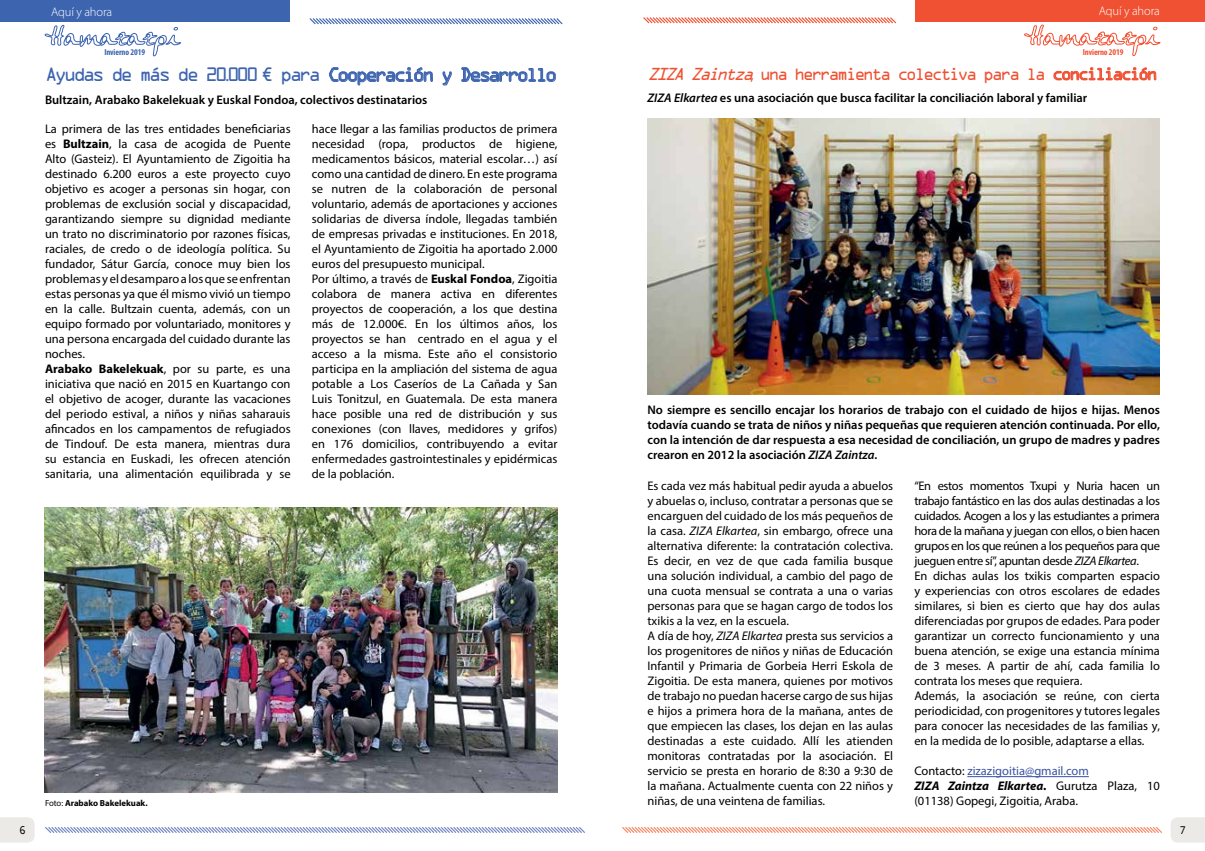
<style>
.page{position:relative;width:1205px;height:851px;background:#fff}
.page>*{position:absolute;margin:0;border:0;box-sizing:border-box;transform-origin:0 0}
.t1{font:17.5px "OCRA Std";letter-spacing:-.18em;color:#3d64af}
.t2{font:15.62px "OCRA Std";letter-spacing:-.17em;color:#f05133}
.t3{font:12.5px/15px "Myriad Pro";color:#000}
.t4{font:600 12.5px/15px "Myriad Pro";color:#000;text-align:justify}
.t5{font:300 12.5px "Myriad Pro";letter-spacing:-.01em;color:#fff}
.t6{font:11.25px "Monotypecom";color:#000}
.t7{font:700 8.75px "Myriad Pro";color:#000}
.t8{font:700 condensed 8.75px "Myriad Pro";letter-spacing:-.01em;color:#f05133}
.t9{font:700 condensed 8.75px "Myriad Pro";letter-spacing:-.01em;color:#3d64af}
.s1{font-family:"Myriad Pro"}
.s2{font-style:italic}
.s3{font-weight:700}
.s4{color:#3953a4}
.s5{font-weight:700;font-style:italic}
.s6{font-weight:400}
</style>
<div class="page">
<img style="left:648px;top:119px;width:512px;height:275px">
<div style="left:915px;top:0;width:290px;height:21px;background:#f05133"></div>
<div style="left:0;top:0;width:289px;height:21px;background:#3d64af"></div>
<svg style="left:0;top:817px;width:35px;height:25px"></svg>
<svg style="left:45px;top:827px;width:540px;height:6px"></svg>
<svg style="left:1024px;top:25px;width:136px;height:31px"></svg>
<svg style="left:309px;top:18px;width:254px;height:7px"></svg>
<svg style="left:1171px;top:817px;width:34px;height:25px"></svg>
<svg style="left:329px;top:67px;width:104px;height:19px"></svg>
<svg style="left:443px;top:72px;width:8px;height:13px"></svg>
<svg style="left:462px;top:68px;width:93px;height:14px"></svg>
<svg style="left:45px;top:25px;width:136px;height:31px"></svg>
<svg style="left:1054px;top:67px;width:102px;height:14px"></svg>
<hr style="left:967px;top:776px;width:122px;height:1px;background:#3953a4">
<img style="left:45px;top:508px;width:512px;height:284px">
<svg style="left:643px;top:17px;width:254px;height:7px"></svg>
<svg style="left:622px;top:827px;width:540px;height:6px"></svg>
<p class="t6" style="left:19px;top:823px;width:8px">6</p>
<p class="t5" style="left:51px;top:5px;width:63px">Aquí y ahora</p>
<p class="t9" style="left:104px;top:46px;width:42px">Invierno 2019</p>
<h1 class="t1" style="left:45px;top:67px;width:514px">Ayudas de más de 20<span class="s1">.</span>000 € para Cooperación y Desarrollo</h1>
<p class="t4" style="left:45px;top:92px;width:384px">Bultzain, Arabako Bakelekuak y Euskal Fondoa, colectivos destinatarios</p>
<p class="t5" style="left:1099px;top:4px;width:63px">Aquí y ahora</p>
<p class="t8" style="left:1083px;top:46px;width:42px">Invierno 2019</p>
<p class="t2" style="left:647px;top:67px;width:512px"><span class="s2">ZIZA Zaintza</span><span class="s1">,</span> una herramienta colectiva para la conciliación</p>
<p class="t4" style="left:647px;top:90px;width:441px"><span class="s2">ZIZA Elkartea</span> es una asociación que busca facilitar la conciliación laboral y familiar</p>
<p class="t3" style="left:45px;top:121px;width:247px">La primera de las tres entidades beneficiarias es <span class="s3">Bultzain</span>, la casa de acogida de Puente Alto (Gasteiz). El Ayuntamiento de Zigoitia ha destinado 6.200 euros a este proyecto cuyo objetivo es acoger a personas sin hogar, con problemas de exclusión social y discapacidad, garantizando siempre su dignidad mediante un trato no discriminatorio por razones físicas, raciales, de credo o de ideología política. Su fundador, Sátur García, conoce muy bien los problemas y el desamparo a los que se enfrentan estas personas ya que él mismo vivió un tiempo en la calle. Bultzain cuenta, además, con un equipo formado por voluntariado, monitores y una persona encargada del cuidado durante las noches.<br><span class="s3">Arabako Bakelekuak</span>, por su parte, es una iniciativa que nació en 2015 en Kuartango con el objetivo de acoger, durante las vacaciones del periodo estival, a niños y niñas saharauis afincados en los campamentos de refugiados de Tindouf. De esta manera, mientras dura su estancia en Euskadi, les ofrecen atención sanitaria, una alimentación equilibrada y se</p>
<p class="t3" style="left:312px;top:121px;width:247px">hace llegar a las familias productos de primera necesidad (ropa, productos de higiene, medicamentos básicos, material escolar…) así como una cantidad de dinero. En este programa se nutren de la colaboración de personal voluntario, además de aportaciones y acciones solidarias de diversa índole, llegadas también de empresas privadas e instituciones. En 2018, el Ayuntamiento de Zigoitia ha aportado 2.000 euros del presupuesto municipal.<br>Por último, a través de <span class="s3">Euskal Fondoa</span>, Zigoitia colabora de manera activa en diferentes proyectos de cooperación, a los que destina más de 12.000€. En los últimos años, los proyectos se han centrado en el agua y el acceso a la misma. Este año el consistorio participa en la ampliación del sistema de agua potable a Los Caseríos de La Cañada y San Luis Tonitzul, en Guatemala. De esta manera hace posible una red de distribución y sus conexiones (con llaves, medidores y grifos) en 176 domicilios, contribuyendo a evitar enfermedades gastrointestinales y epidérmicas de la población.</p>
<p class="t4" style="left:647px;top:402px;width:514px">No siempre es sencillo encajar los horarios de trabajo con el cuidado de hijos e hijas. Menos todavía cuando se trata de niños y niñas pequeñas que requieren atención continuada. Por ello, con la intención de dar respuesta a esa necesidad de conciliación, un grupo de madres y padres crearon en 2012 la asociación <span class="s2">ZIZA Zaintza.</span></p>
<p class="t3" style="left:647px;top:478px;width:247px">Es cada vez más habitual pedir ayuda a abuelos y abuelas o, incluso, contratar a personas que se encarguen del cuidado de los más pequeños de la casa. <span class="s2">ZIZA Elkartea</span>, sin embargo, ofrece una alternativa diferente: la contratación colectiva.<br>Es decir, en vez de que cada familia busque una solución individual, a cambio del pago de una cuota mensual se contrata a una o varias personas para que se hagan cargo de todos los txikis a la vez, en la escuela.<br>A día de hoy, <span class="s2">ZIZA Elkartea</span> presta sus servicios a los progenitores de niños y niñas de Educación Infantil y Primaria de Gorbeia Herri Eskola de Zigoitia. De esta manera, quienes por motivos de trabajo no puedan hacerse cargo de sus hijas e hijos a primera hora de la mañana, antes de que empiecen las clases, los dejan en las aulas destinadas a este cuidado. Allí les atienden monitoras contratadas por la asociación. El servicio se presta en horario de 8:30 a 9:30 de la mañana. Actualmente cuenta con 22 niños y niñas, de una veintena de familias.</p>
<p class="t3" style="left:914px;top:478px;width:247px">“En estos momentos Txupi y Nuria hacen un trabajo fantástico en las dos aulas destinadas a los cuidados. Acogen a los y las estudiantes a primera hora de la mañana y juegan con ellos, o bien hacen grupos en los que reúnen a los pequeños para que jueguen entre sí”, apuntan desde <span class="s2">ZIZA Elkartea</span>.<br>En dichas aulas los txikis comparten espacio y experiencias con otros escolares de edades similares, si bien es cierto que hay dos aulas diferenciadas por grupos de edades. Para poder garantizar un correcto funcionamiento y una buena atención, se exige una estancia mínima de 3 meses. A partir de ahí, cada familia lo contrata los meses que requiera.<br>Además, la asociación se reúne, con cierta periodicidad, con progenitores y tutores legales para conocer las necesidades de las familias y, en la medida de lo posible, adaptarse a ellas.</p>
<p class="t3" style="left:914px;top:763px;width:247px">Contacto: <span class="s4">zizazigoitia@gmail.com<br></span><span class="s5">ZIZA Zaintza Elkartea</span><span class="s3">.</span> Gurutza Plaza, 10</p>
<p class="t7" style="left:45px;top:797px;width:104px"><span class="s6">Foto:</span> Arabako Bakelekuak.</p>
<p class="t3" style="left:914px;top:793px;width:165px">(01138) Gopegi, Zigoitia, Araba.</p>
<p class="t6" style="left:1179px;top:823px;width:8px">7</p>
</div>
